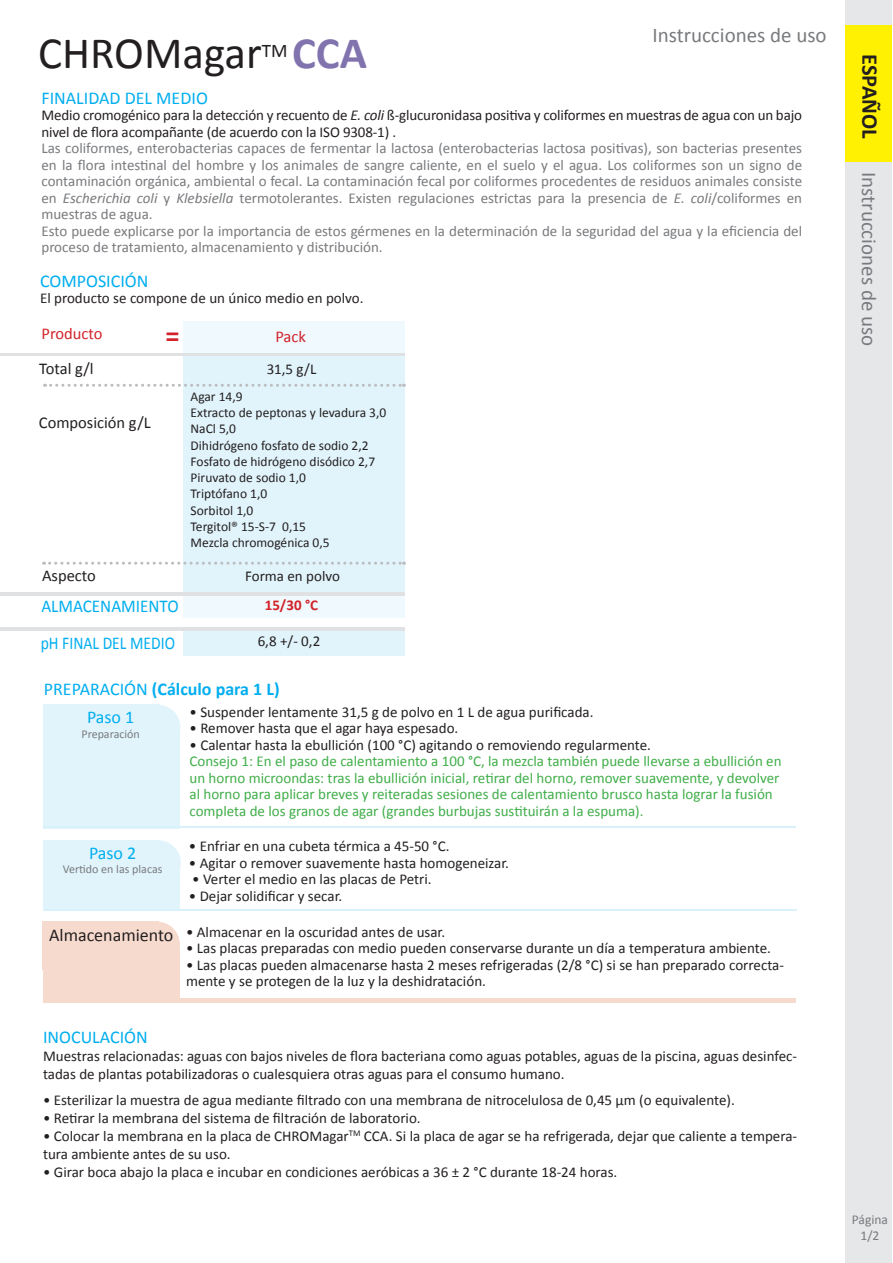
<style>
.page{position:relative;width:893px;height:1263px;background:#fff}
.page>*{position:absolute;margin:0;border:0;box-sizing:border-box;transform-origin:0 0}
.t1{font:45px "Calibri";color:#231f20}
.t2{font:700 45px "Calibri";color:#8173ae}
.t3{font:700 28.5px "Calibri";color:#d1232a}
.t4{font:700 22.5px "Calibri";color:#231f20}
.t5{font:21px "Calibri";color:#787a7d}
.t6{font:19.5px "Calibri";color:#231f20}
.t7{font:19.2px "Calibri";color:#231f20}
.t8{font:18px "Calibri";color:#00aeef}
.t9{font:700 18px "Calibri";color:#00aeef}
.t10{font:18px "Calibri";color:#00aeef;scale:.87 1}
.t11{font:18px "Calibri";color:#00aeef;scale:.95 1}
.t12{font:18px "Calibri";color:#231f20}
.t13{font:16.5px "Calibri";color:#231f20}
.t14{font:16.5px "Calibri";color:#d1232a}
.t15{font:15px/16.5px "Calibri";color:#231f20}
.t16{font:15px/16.5px "Calibri";color:#787a7d;text-align:justify}
.t17{font:15px/16.5px "Calibri";color:#40ae49}
.t18{font:700 15px "Calibri";color:#d1232a}
.t19{font:13.5px "Calibri";color:#231f20}
.t20{font:13.5px "Calibri";color:#787a7d}
.t21{font:12px "Calibri";color:#787a7d}
.s1{font-style:italic}
.s2{font-weight:400}
</style>
<div class="page">
<div style="left:43px;top:731px;width:137px;height:97px;background:#e1f4fc"></div>
<div style="left:43px;top:704px;width:117px;height:40px;background:#e1f4fc"></div>
<div style="left:135px;top:705px;width:45px;height:45px;background:#e1f4fc;border-radius:50%"></div>
<div style="left:43px;top:840px;width:117px;height:49px;background:#e1f4fc"></div>
<div style="left:136px;top:840px;width:45px;height:45px;background:#e1f4fc;border-radius:50%"></div>
<div style="left:43px;top:866px;width:137px;height:45px;background:#e1f4fc"></div>
<div style="left:183px;top:594px;width:222px;height:24px;background:#f0f9fd"></div>
<div style="left:183px;top:321px;width:222px;height:34px;background:#f0f9fd"></div>
<div style="left:183px;top:631px;width:222px;height:25px;background:#e1f4fc"></div>
<div style="left:183px;top:355px;width:222px;height:237px;background:#e1f4fc"></div>
<hr style="left:0;top:353px;width:405px;height:3px;background:#e0e1e3">
<hr style="left:1px;top:627px;width:404px;height:4px;background:#e0e1e3">
<svg style="left:44px;top:562px;width:360px;height:3px"></svg>
<hr style="left:0;top:592px;width:405px;height:3px;background:#e0e1e3">
<svg style="left:45px;top:384px;width:359px;height:3px"></svg>
<div style="left:43px;top:921px;width:116px;height:49px;background:#f7dace"></div>
<div style="left:135px;top:922px;width:45px;height:45px;background:#f7dace;border-radius:50%"></div>
<div style="left:43px;top:948px;width:137px;height:55px;background:#f7dace"></div>
<div style="left:43px;top:998px;width:752px;height:5px;background:#f7dace"></div>
<hr style="left:44px;top:909px;width:753px;height:2px;background:#d9f1fb">
<hr style="left:43px;top:826px;width:753px;height:2px;background:#d9f1fb">
<div style="left:845px;top:0;width:47px;height:1263px;background:#e6e7e9"></div>
<div style="left:845px;top:25px;width:47px;height:136px;background:#fff101"></div>
<p class="t5" style="left:652px;top:20px;width:176px">Instrucciones de uso</p>
<p class="t1" style="left:38px;top:22px;width:225px">CHROMagar</p>
<p class="t7" style="left:262px;top:37px;width:27px">TM</p>
<p class="t2" style="left:292px;top:21px;width:76px">CCA</p>
<p class="t8" style="left:41px;top:85px;width:168px">FINALIDAD DEL MEDIO</p>
<p class="t15" style="left:41px;top:107px;width:762px">Medio cromogénico para la detección y recuento de <span class="s1">E. coli</span> ß-glucuronidasa positiva y coliformes en muestras de agua con un bajo nivel de flora acompañante (de acuerdo con la ISO 9308-1) .</p>
<p class="t16" style="left:41px;top:140px;width:762px">Las coliformes, enterobacterias capaces de fermentar la lactosa (enterobacterias lactosa positivas), son bacterias presentes en la flora intestinal del hombre y los animales de sangre caliente, en el suelo y el agua. Los coliformes son un signo de contaminación orgánica, ambiental o fecal. La contaminación fecal por coliformes procedentes de residuos animales consiste en <span class="s1">Escherichia coli</span> y <span class="s1">Klebsiella</span> termotolerantes. Existen regulaciones estrictas para la presencia de <span class="s1">E. coli</span>/coliformes en muestras de agua.</p>
<p class="t16" style="left:41px;top:222px;width:762px">Esto puede explicarse por la importancia de estos gérmenes en la determinación de la seguridad del agua y la eficiencia del proceso de tratamiento, almacenamiento y distribución.</p>
<p class="t8" style="left:40px;top:268px;width:110px">COMPOSICIÓN</p>
<p class="t15" style="left:40px;top:290px;width:325px">El producto se compone de un único medio en polvo.</p>
<p class="t14" style="left:42px;top:322px;width:63px">Producto</p>
<p class="t3" style="left:165px;top:315px;width:16px">=</p>
<p class="t14" style="left:275px;top:325px;width:32px">Pack</p>
<p class="t13" style="left:39px;top:357px;width:56px">Total g/l</p>
<p class="t15" style="left:267px;top:360px;width:51px">31,5 g/L</p>
<p class="t13" style="left:39px;top:411px;width:113px">Composición g/L</p>
<p class="t19" style="left:191px;top:387px;width:54px">Agar 14,9</p>
<p class="t19" style="left:191px;top:403px;width:197px">Extracto de peptonas y levadura 3,0</p>
<p class="t19" style="left:191px;top:420px;width:47px">NaCl 5,0</p>
<p class="t19" style="left:191px;top:436px;width:180px">Dihidrógeno fosfato de sodio 2,2</p>
<p class="t19" style="left:191px;top:452px;width:186px">Fosfato de hidrógeno disódico 2,7</p>
<p class="t19" style="left:191px;top:468px;width:117px">Piruvato de sodio 1,0</p>
<p class="t19" style="left:191px;top:484px;width:78px">Triptófano 1,0</p>
<p class="t19" style="left:191px;top:501px;width:64px">Sorbitol 1,0</p>
<p class="t19" style="left:191px;top:517px;width:117px">Tergitol® 15-S-7 0,15</p>
<p class="t19" style="left:191px;top:533px;width:141px">Mezcla chromogénica 0,5</p>
<p class="t13" style="left:42px;top:564px;width:55px">Aspecto</p>
<p class="t15" style="left:245px;top:567px;width:96px">Forma en polvo</p>
<p class="t11" style="left:41px;top:594px;width:146px">ALMACENAMIENTO</p>
<p class="t18" style="left:265px;top:595px;width:55px">15/30 °C</p>
<p class="t15" style="left:258px;top:633px;width:64px">6,8 +/- 0,2</p>
<p class="t10" style="left:41px;top:630px;width:156px">pH FINAL DEL MEDIO</p>
<p class="t9" style="left:44px;top:676px;width:237px"><span class="s2">PREPARACIÓN</span> (Cálculo para 1 L)</p>
<p class="t8" style="left:87px;top:705px;width:49px">Paso 1</p>
<p class="t21" style="left:81px;top:725px;width:60px">Preparación</p>
<p class="t15" style="left:189px;top:703px;width:406px">• Suspender lentamente 31,5 g de polvo en 1 L de agua purificada.</p>
<p class="t15" style="left:189px;top:719px;width:270px">• Remover hasta que el agar haya espesado.</p>
<p class="t15" style="left:189px;top:736px;width:463px">• Calentar hasta la ebullición (100 °C) agitando o removiendo regularmente.</p>
<p class="t17" style="left:189px;top:752px;width:594px">Consejo 1: En el paso de calentamiento a 100 °C, la mezcla también puede llevarse a ebullición en un horno microondas: tras la ebullición inicial, retirar del horno, remover suavemente, y devolver al horno para aplicar breves y reiteradas sesiones de calentamiento brusco hasta lograr la fusión completa de los granos de agar (grandes burbujas sustituirán a la espuma).</p>
<p class="t15" style="left:189px;top:837px;width:262px">• Enfriar en una cubeta térmica a 45-50 °C.</p>
<p class="t15" style="left:189px;top:854px;width:322px">• Agitar o remover suavemente hasta homogeneizar.</p>
<p class="t15" style="left:192px;top:870px;width:241px">• Verter el medio en las placas de Petri.</p>
<p class="t15" style="left:189px;top:887px;width:155px">• Dejar solidificar y secar.</p>
<p class="t8" style="left:89px;top:840px;width:49px">Paso 2</p>
<p class="t21" style="left:63px;top:861px;width:101px">Vertido en las placas</p>
<p class="t12" style="left:49px;top:923px;width:126px">Almacenamiento</p>
<p class="t15" style="left:186px;top:923px;width:261px">• Almacenar en la oscuridad antes de usar.</p>
<p class="t15" style="left:186px;top:940px;width:586px">• Las placas preparadas con medio pueden conservarse durante un día a temperatura ambiente.</p>
<p class="t15" style="left:186px;top:956px;width:599px">• Las placas pueden almacenarse hasta 2 meses refrigeradas (2/8 °C) si se han preparado correcta&shy;mente y se protegen de la luz y la deshidratación.</p>
<p class="t8" style="left:43px;top:1025px;width:106px">INOCULACIÓN</p>
<p class="t15" style="left:43px;top:1047px;width:756px;line-height:18px">Muestras relacionadas: aguas con bajos niveles de flora bacteriana como aguas potables, aguas de la piscina, aguas desinfec&shy;tadas de plantas potabilizadoras o cualesquiera otras aguas para el consumo humano.</p>
<p class="t15" style="left:43px;top:1091px;width:693px">• Esterilizar la muestra de agua mediante filtrado con una membrana de nitrocelulosa de 0,45 μm (o equivalente).</p>
<p class="t15" style="left:43px;top:1109px;width:379px">• Retirar la membrana del sistema de filtración de laboratorio.</p>
<p class="t15" style="left:43px;top:1126px;width:756px;line-height:18px">• Colocar la membrana en la placa de CHROMagar<sup>TM</sup> CCA. Si la placa de agar se ha refrigerada, dejar que caliente a tempera&shy;tura ambiente antes de su uso.</p>
<p class="t15" style="left:43px;top:1163px;width:576px">• Girar boca abajo la placa e incubar en condiciones aeróbicas a 36 ± 2 °C durante 18-24 horas.</p>
<p class="t4" style="left:886px;top:54px;width:87px;rotate:90deg">ESPAÑOL</p>
<p class="t5" style="left:884px;top:172px;width:176px;rotate:90deg">Instrucciones de uso</p>
<p class="t20" style="left:852px;top:1210px;width:38px">Página</p>
<p class="t20" style="left:860px;top:1226px;width:20px">3 3</p>
<p class="t20" style="left:860px;top:1226px;width:20px">1/2</p>
<p class="t6" style="left:856px;top:1226px;width:29px">1/2</p>
</div>
